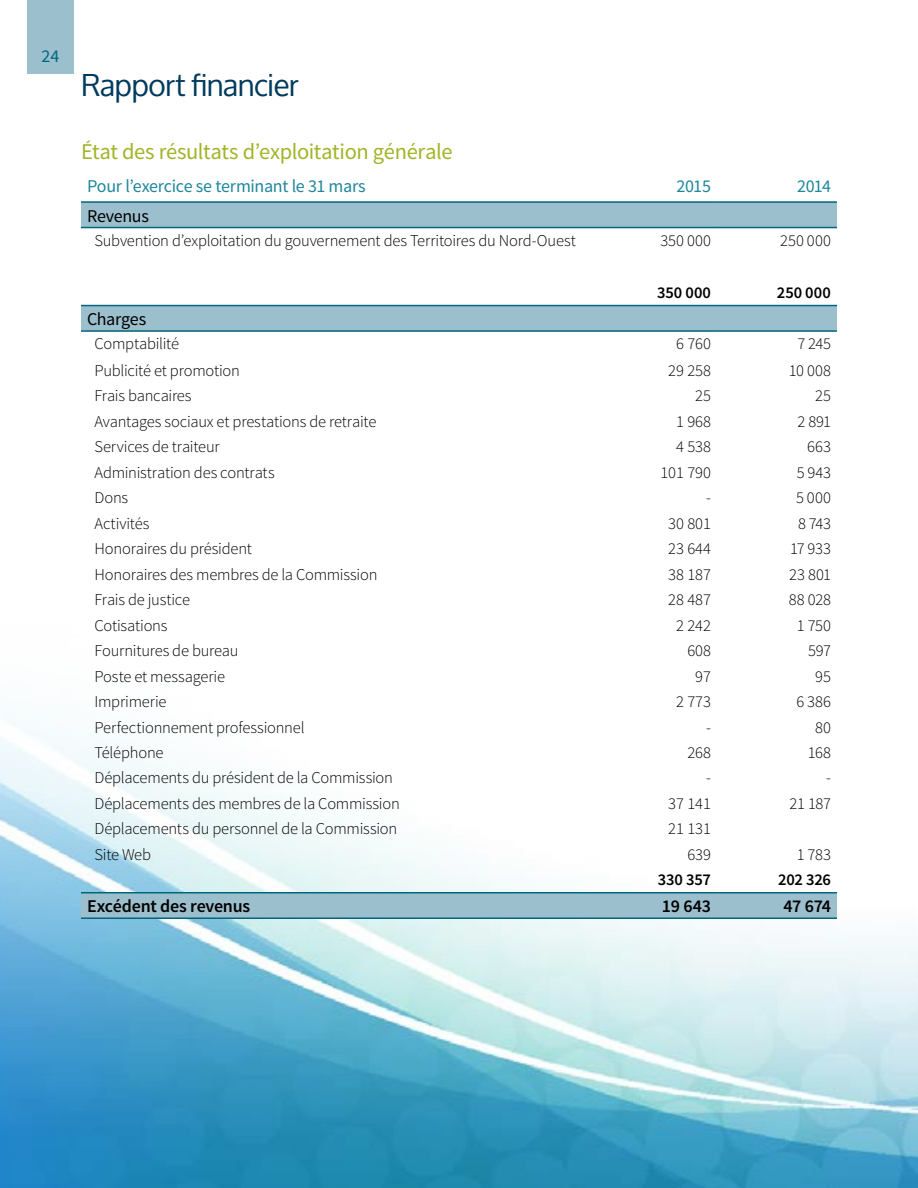
<style>
.page{position:relative;width:918px;height:1188px;background:#fff}
.page>*{position:absolute;margin:0;border:0;box-sizing:border-box;transform-origin:0 0}
.t1{font:30px "Oxygen";letter-spacing:-.01em;color:#003a5d}
.t2{font:22.5px "Source Sans Pro";letter-spacing:-.015em;color:#a2b427}
.t3{font:18px "Source Sans Pro";letter-spacing:-.02em;color:#1f869c}
.t4{font:600 18px "Source Sans Pro";letter-spacing:-.015em;color:#000}
.t5{font:18px "Source Sans Pro";letter-spacing:-.02em;color:#000}
.t6{font:18px "Source Sans Pro";color:#00667d}
.t7{font:300 16.5px "Source Sans Pro";letter-spacing:-.015em;color:#000}
.t8{font:600 16.5px "Source Sans Pro";letter-spacing:-.005em;color:#000}
</style>
<div class="page">
<div style="left:27px;top:0;width:47px;height:74px;background:#9bbfcd"></div>
<img style="left:0;top:778px;width:918px;height:410px">
<svg style="left:81px;top:203px;width:756px;height:714px"></svg>
<hr style="left:81px;top:201px;width:513px;height:2px;background:#00667d">
<hr style="left:594px;top:201px;width:123px;height:2px;background:#00667d">
<hr style="left:717px;top:201px;width:120px;height:2px;background:#00667d">
<hr style="left:81px;top:227px;width:513px;height:1px;background:#00667d">
<hr style="left:594px;top:227px;width:123px;height:1px;background:#00667d">
<hr style="left:717px;top:227px;width:120px;height:1px;background:#00667d">
<hr style="left:81px;top:892px;width:513px;height:1px;background:#00667d">
<hr style="left:594px;top:892px;width:123px;height:1px;background:#00667d">
<hr style="left:717px;top:892px;width:120px;height:1px;background:#00667d">
<hr style="left:81px;top:917px;width:513px;height:2px;background:#00667d">
<hr style="left:594px;top:917px;width:123px;height:2px;background:#00667d">
<hr style="left:717px;top:917px;width:120px;height:2px;background:#00667d">
<hr style="left:81px;top:305px;width:513px;height:1px;background:#00667d">
<hr style="left:594px;top:305px;width:123px;height:1px;background:#00667d">
<hr style="left:717px;top:305px;width:120px;height:1px;background:#00667d">
<hr style="left:81px;top:330px;width:513px;height:2px;background:#00667d">
<hr style="left:594px;top:330px;width:123px;height:2px;background:#00667d">
<hr style="left:717px;top:330px;width:120px;height:2px;background:#00667d">
<p class="t6" style="left:42px;top:45px;width:19px">24</p>
<h1 class="t1" style="left:81px;top:67px;width:219px">Rapport financier</h1>
<h2 class="t2" style="left:81px;top:138px;width:373px">État des résultats d’exploitation générale</h2>
<p class="t3" style="left:87px;top:175px;width:280px">Pour l’exercice se terminant le 31 mars</p>
<p class="t3" style="left:677px;top:175px;width:36px">2015</p>
<p class="t3" style="left:797px;top:175px;width:35px">2014</p>
<p class="t5" style="left:87px;top:204px;width:63px">Revenus</p>
<p class="t7" style="left:94px;top:230px;width:483px">Subvention d’exploitation du gouvernement des Territoires du Nord-Ouest</p>
<p class="t7" style="left:660px;top:230px;width:52px">350 000</p>
<p class="t7" style="left:780px;top:230px;width:52px">250 000</p>
<p class="t8" style="left:657px;top:283px;width:56px">350 000</p>
<p class="t8" style="left:777px;top:283px;width:56px">250 000</p>
<p class="t5" style="left:87px;top:308px;width:61px">Charges</p>
<p class="t7" style="left:94px;top:334px;width:86px">Comptabilité</p>
<p class="t7" style="left:676px;top:334px;width:36px">6 760</p>
<p class="t7" style="left:797px;top:334px;width:35px">7 245</p>
<p class="t7" style="left:94px;top:360px;width:147px">Publicité et promotion</p>
<p class="t7" style="left:668px;top:360px;width:44px">29 258</p>
<p class="t7" style="left:789px;top:360px;width:44px">10 008</p>
<p class="t7" style="left:94px;top:386px;width:99px">Frais bancaires</p>
<p class="t7" style="left:695px;top:386px;width:17px">25</p>
<p class="t7" style="left:815px;top:386px;width:17px">25</p>
<p class="t7" style="left:94px;top:411px;width:283px">Avantages sociaux et prestations de retraite</p>
<p class="t7" style="left:676px;top:411px;width:36px">1 968</p>
<p class="t7" style="left:798px;top:411px;width:35px">2 891</p>
<p class="t7" style="left:94px;top:437px;width:127px">Services de traiteur</p>
<p class="t7" style="left:676px;top:437px;width:36px">4 538</p>
<p class="t7" style="left:807px;top:437px;width:25px">663</p>
<p class="t7" style="left:94px;top:462px;width:182px">Administration des contrats</p>
<p class="t7" style="left:660px;top:462px;width:52px">101 790</p>
<p class="t7" style="left:797px;top:462px;width:36px">5 943</p>
<p class="t7" style="left:94px;top:488px;width:35px">Dons</p>
<p class="t7" style="left:706px;top:488px;width:6px">-</p>
<p class="t7" style="left:796px;top:488px;width:36px">5 000</p>
<p class="t7" style="left:94px;top:513px;width:56px">Activités</p>
<p class="t7" style="left:668px;top:513px;width:44px">30 801</p>
<p class="t7" style="left:798px;top:513px;width:34px">8 743</p>
<p class="t7" style="left:94px;top:539px;width:159px">Honoraires du président</p>
<p class="t7" style="left:668px;top:539px;width:44px">23 644</p>
<p class="t7" style="left:790px;top:539px;width:42px">17 933</p>
<p class="t7" style="left:94px;top:564px;width:285px">Honoraires des membres de la Commission</p>
<p class="t7" style="left:668px;top:564px;width:44px">38 187</p>
<p class="t7" style="left:789px;top:564px;width:43px">23 801</p>
<p class="t7" style="left:94px;top:590px;width:97px">Frais de justice</p>
<p class="t7" style="left:668px;top:590px;width:44px">28 487</p>
<p class="t7" style="left:789px;top:590px;width:44px">88 028</p>
<p class="t7" style="left:94px;top:615px;width:75px">Cotisations</p>
<p class="t7" style="left:676px;top:615px;width:36px">2 242</p>
<p class="t7" style="left:797px;top:615px;width:36px">1 750</p>
<p class="t7" style="left:94px;top:641px;width:145px">Fournitures de bureau</p>
<p class="t7" style="left:687px;top:641px;width:25px">608</p>
<p class="t7" style="left:808px;top:641px;width:24px">597</p>
<p class="t7" style="left:94px;top:666px;width:132px">Poste et messagerie</p>
<p class="t7" style="left:695px;top:666px;width:17px">97</p>
<p class="t7" style="left:815px;top:666px;width:17px">95</p>
<p class="t7" style="left:94px;top:692px;width:73px">Imprimerie</p>
<p class="t7" style="left:676px;top:692px;width:36px">2 773</p>
<p class="t7" style="left:796px;top:692px;width:36px">6 386</p>
<p class="t7" style="left:94px;top:717px;width:212px">Perfectionnement professionnel</p>
<p class="t7" style="left:706px;top:717px;width:6px">-</p>
<p class="t7" style="left:815px;top:717px;width:17px">80</p>
<p class="t7" style="left:94px;top:743px;width:71px">Téléphone</p>
<p class="t7" style="left:687px;top:743px;width:25px">268</p>
<p class="t7" style="left:808px;top:743px;width:25px">168</p>
<p class="t7" style="left:94px;top:768px;width:300px">Déplacements du président de la Commission</p>
<p class="t7" style="left:706px;top:768px;width:6px">-</p>
<p class="t7" style="left:826px;top:768px;width:6px">-</p>
<p class="t7" style="left:94px;top:793px;width:307px">Déplacements des membres de la Commission</p>
<p class="t7" style="left:668px;top:793px;width:44px">37 141</p>
<p class="t7" style="left:790px;top:793px;width:43px">21 187</p>
<p class="t7" style="left:94px;top:819px;width:304px">Déplacements du personnel de la Commission</p>
<p class="t7" style="left:668px;top:819px;width:44px">21 131</p>
<p class="t7" style="left:94px;top:844px;width:58px">Site Web</p>
<p class="t7" style="left:687px;top:844px;width:25px">639</p>
<p class="t7" style="left:797px;top:844px;width:36px">1 783</p>
<p class="t8" style="left:658px;top:870px;width:55px">330 357</p>
<p class="t8" style="left:778px;top:870px;width:54px">202 326</p>
<p class="t4" style="left:87px;top:895px;width:165px">Excédent des revenus</p>
<p class="t4" style="left:662px;top:895px;width:51px">19 643</p>
<p class="t4" style="left:784px;top:895px;width:49px">47 674</p>
</div>
